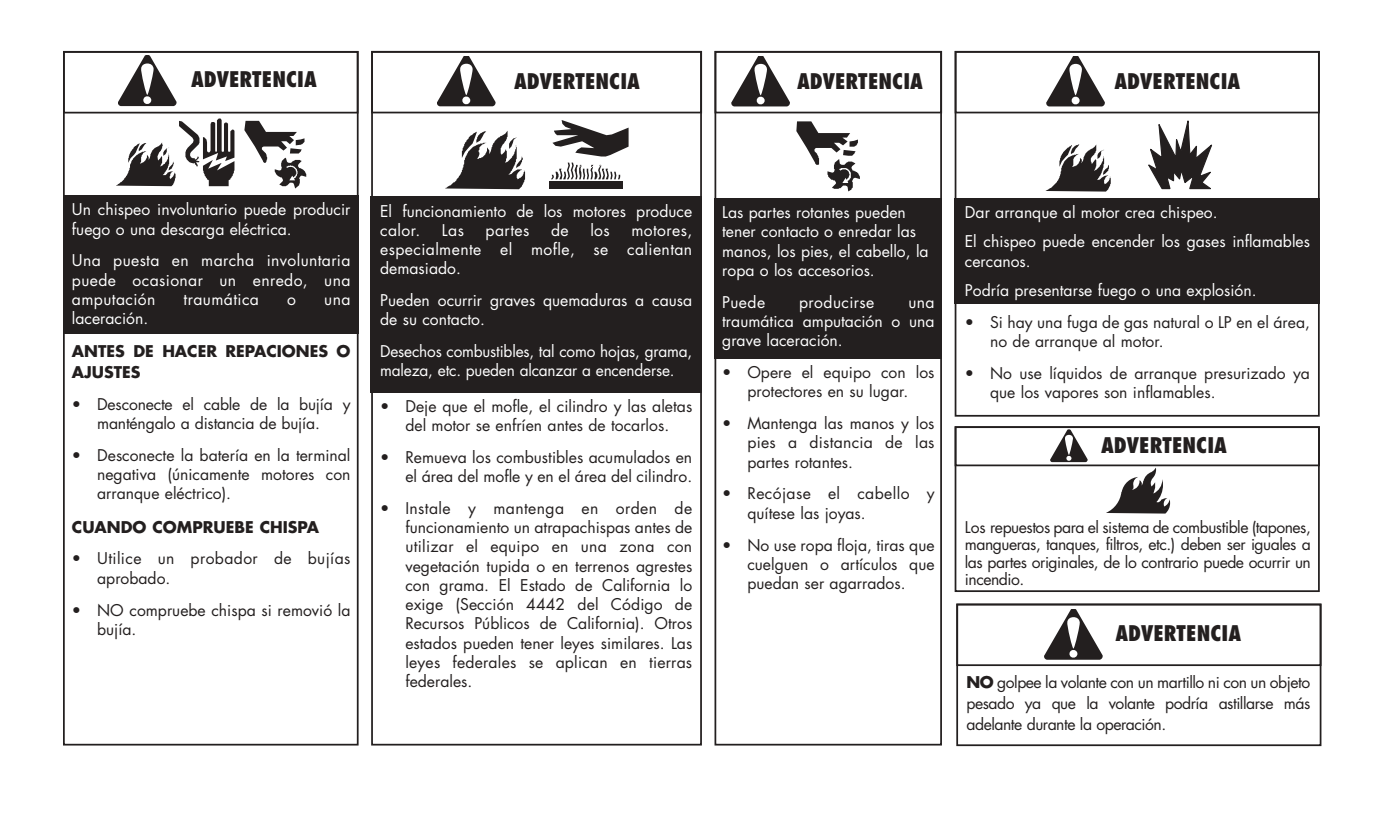
<style>
.page{position:relative;width:1386px;height:819px;background:#fff}
.page>*{position:absolute;margin:0;border:0;box-sizing:border-box;transform-origin:0 0}
.t1{font:800 condensed 21px "Futura";color:#231f1f}
.t2{font:15.75px/19.2px "Futura";color:#231f1f;text-align:justify}
.t3{font:15.75px/19.2px "Futura";color:#fff}
.t4{font:15.75px/19.2px "Futura";letter-spacing:.025em;color:#231f1f}
.t5{font:700 15.75px/20.7px "Futura";color:#231f1f}
.t6{font:15.75px "Futura";letter-spacing:.025em;color:#fff}
.s1{font-weight:700}
</style>
<div class="page">
<svg style="left:118px;top:56px;width:59px;height:50px"></svg>
<div style="left:63px;top:195px;width:296px;height:138px;background:#231f1f"></div>
<svg style="left:116px;top:119px;width:118px;height:67px"></svg>
<svg style="left:244px;top:121px;width:62px;height:68px"></svg>
<div style="left:63px;top:51px;width:296px;height:63px;border:2px solid #231f1f"></div>
<svg style="left:437px;top:56px;width:59px;height:50px"></svg>
<div style="left:371px;top:197px;width:331px;height:196px;background:#231f1f"></div>
<svg style="left:445px;top:131px;width:80px;height:58px"></svg>
<div style="left:549px;top:182px;width:73px;height:7px;background:#231f1f"></div>
<svg style="left:552px;top:120px;width:77px;height:37px"></svg>
<svg style="left:551px;top:163px;width:69px;height:16px"></svg>
<div style="left:371px;top:51px;width:331px;height:62px;border:2px solid #231f1f"></div>
<div style="left:715px;top:51px;width:227px;height:695px;border:2px solid #231f1f"></div>
<svg style="left:731px;top:56px;width:59px;height:50px"></svg>
<div style="left:714px;top:198px;width:228px;height:161px;background:#231f1f"></div>
<svg style="left:796px;top:121px;width:64px;height:70px"></svg>
<div style="left:715px;top:51px;width:227px;height:62px;border:2px solid #231f1f"></div>
<svg style="left:1046px;top:56px;width:59px;height:50px"></svg>
<div style="left:954px;top:198px;width:365px;height:105px;background:#231f1f"></div>
<svg style="left:1045px;top:145px;width:66px;height:47px"></svg>
<svg style="left:1148px;top:120px;width:65px;height:70px"></svg>
<div style="left:955px;top:51px;width:365px;height:62px;border:2px solid #231f1f"></div>
<div style="left:955px;top:426px;width:365px;height:166px;border:2px solid #231f1f"></div>
<svg style="left:1050px;top:430px;width:38px;height:32px"></svg>
<svg style="left:1106px;top:468px;width:64px;height:46px"></svg>
<div style="left:955px;top:426px;width:365px;height:40px;border:2px solid #231f1f"></div>
<div style="left:956px;top:604px;width:365px;height:142px;border:2px solid #231f1f"></div>
<svg style="left:1044px;top:609px;width:59px;height:51px"></svg>
<div style="left:956px;top:604px;width:365px;height:62px;border:2px solid #231f1f"></div>
<h1 class="t1" style="left:191px;top:71px;width:127px">ADVERTENCIA</h1>
<h1 class="t1" style="left:514px;top:72px;width:127px">ADVERTENCIA</h1>
<h1 class="t1" style="left:797px;top:72px;width:127px">ADVERTENCIA</h1>
<h1 class="t1" style="left:1115px;top:72px;width:127px">ADVERTENCIA</h1>
<p class="t3" style="left:72px;top:201px;width:280px">Un chispeo involuntario puede producir fuego o una descarga eléctrica.</p>
<p class="t3" style="left:72px;top:252px;width:280px;text-align:justify">Una puesta en marcha involuntaria puede ocasionar un enredo, una amputación</p>
<p class="t6" style="left:184px;top:292px;width:77px">traumática</p>
<p class="t3" style="left:287px;top:291px;width:10px">o</p>
<p class="t3" style="left:324px;top:291px;width:28px">una</p>
<p class="t3" style="left:72px;top:310px;width:78px">laceración.</p>
<p class="t5" style="left:72px;top:343px;width:280px">ANTES DE HACER REPACIONES O<br>AJUSTES</p>
<p class="t2" style="left:72px;top:396px;width:280px;text-align:center">• Desconecte el cable de la bujía y manténgalo a distancia de bujía.</p>
<p class="t2" style="left:97px;top:447px;width:255px;text-indent:-25px">• Desconecte la batería en la terminal negativa (únicamente motores con arranque eléctrico).</p>
<p class="t5" style="left:72px;top:518px;width:249px">CUANDO COMPRUEBE CHISPA</p>
<p class="t4" style="left:97px;top:550px;width:255px;text-indent:-25px">• Utilice un probador de bujías aprobado.</p>
<p class="t2" style="left:97px;top:601px;width:255px;text-indent:-25px">• NO compruebe chispa si removió la bujía.</p>
<p class="t3" style="left:380px;top:202px;width:314px">El funcionamiento de los motores produce calor.</p>
<p class="t3" style="left:442px;top:222px;width:24px">Las</p>
<p class="t3" style="left:486px;top:222px;width:45px">partes</p>
<p class="t3" style="left:551px;top:222px;width:19px">de</p>
<p class="t3" style="left:590px;top:222px;width:21px">los</p>
<p class="t3" style="left:380px;top:222px;width:314px;text-align:justify;text-indent:251px">motores, especialmente el mofle, se calientan demasiado.</p>
<p class="t3" style="left:380px;top:292px;width:314px">Pueden ocurrir graves quemaduras a causa de su contacto.</p>
<p class="t3" style="left:380px;top:343px;width:314px">Desechos combustibles, tal como hojas, grama, maleza, etc. pueden alcanzar a encenderse.</p>
<p class="t2" style="left:380px;top:398px;width:314px;text-align:center">• Deje que el mofle, el cilindro y las aletas del motor se enfríen antes de tocarlos.</p>
<p class="t2" style="left:380px;top:449px;width:314px;text-align:right">• Remueva los combustibles acumulados en el área del mofle y en el área del cilindro.</p>
<p class="t2" style="left:405px;top:500px;width:288px;text-indent:-25px">• Instale y mantenga en orden de funcionamiento un atrapachispas antes de utilizar el equipo en una zona con vegetación tupida o en terrenos agrestes con grama. El Estado de California lo exige (Sección 4442 del Código de Recursos Públicos de California). Otros estados pueden tener leyes similares. Las leyes federales se aplican en tierras federales.</p>
<p class="t3" style="left:722px;top:204px;width:208px">Las partes rotantes pueden tener contacto o enredar las manos, los pies, el cabello, la ropa o los accesorios.</p>
<p class="t3" style="left:722px;top:294px;width:44px">Puede</p>
<p class="t6" style="left:799px;top:295px;width:77px">producirse</p>
<p class="t3" style="left:722px;top:294px;width:214px;text-align:justify;text-indent:186px">una traumática amputación o una grave laceración.</p>
<p class="t2" style="left:722px;top:364px;width:214px;text-align:center">• Opere el equipo con los protectores en su lugar.</p>
<p class="t2" style="left:747px;top:415px;width:189px;text-indent:-25px">• Mantenga las manos y los pies a distancia de las partes rotantes.</p>
<p class="t4" style="left:747px;top:485px;width:189px;text-indent:-25px">• Recójase el cabello y quítese las joyas.</p>
<p class="t2" style="left:747px;top:536px;width:189px;text-indent:-25px">• No use ropa floja, tiras que cuelguen o artículos que puedan ser agarrados.</p>
<p class="t3" style="left:965px;top:199px;width:347px;line-height:29.1px">Dar arranque al motor crea chispeo.<br>El chispeo puede encender los gases inflamables</p>
<p class="t3" style="left:965px;top:248px;width:293px;line-height:29.1px">cercanos.<br>Podría presentarse fuego o una explosión.</p>
<p class="t2" style="left:990px;top:313px;width:321px;text-indent:-25px">• Si hay una fuga de gas natural o LP en el área, no de arranque al motor.</p>
<p class="t2" style="left:990px;top:365px;width:321px;text-indent:-25px">• No use líquidos de arranque presurizado ya que los vapores son inflamables.</p>
<h1 class="t1" style="left:1101px;top:436px;width:127px">ADVERTENCIA</h1>
<p class="t2" style="left:965px;top:519px;width:348px;line-height:17.5px">Los repuestos para el sistema de combustible (tapones, mangueras, tanques, filtros, etc.) deben ser iguales a las partes originales, de lo contrario puede ocurrir un incendio.</p>
<h1 class="t1" style="left:1115px;top:624px;width:127px">ADVERTENCIA</h1>
<p class="t2" style="left:967px;top:674px;width:345px;line-height:20.7px"><span class="s1">NO</span> golpee la volante con un martillo ni con un objeto pesado ya que la volante podría astillarse más adelante durante la operación.</p>
</div>
